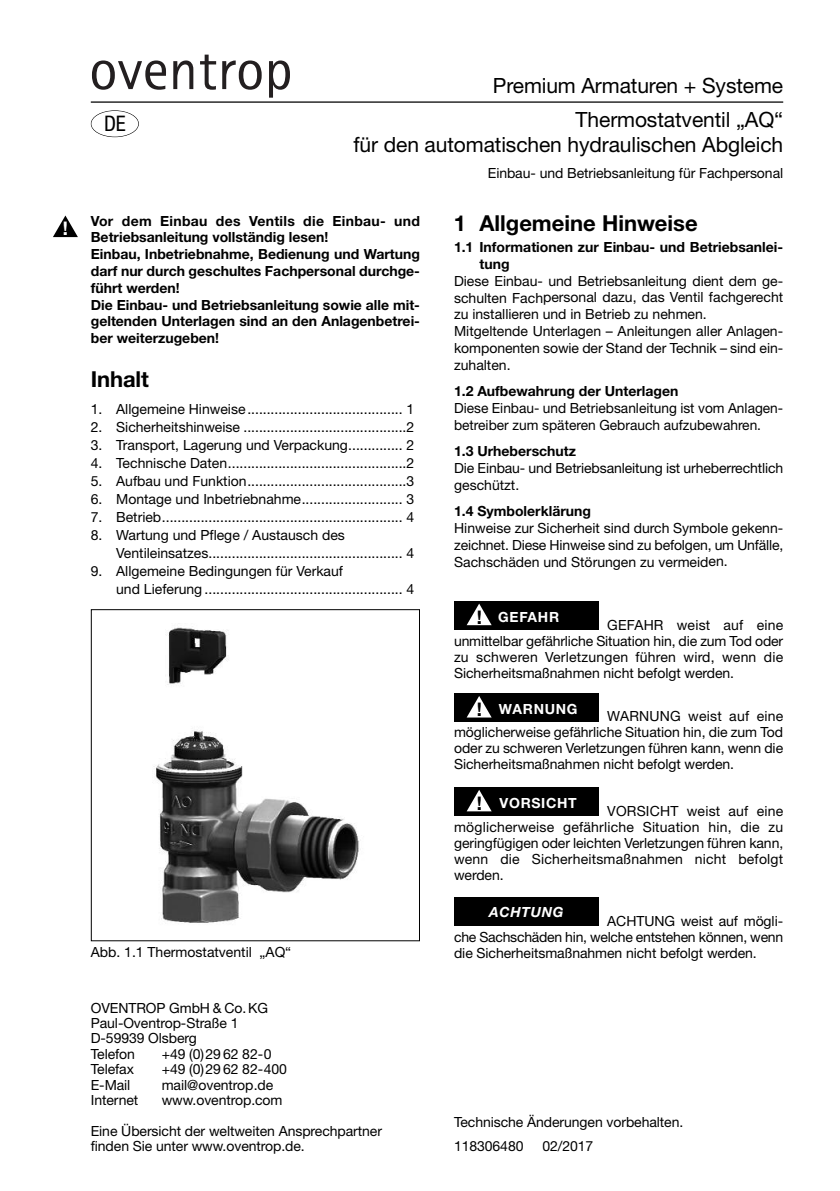
<style>
.page{position:relative;width:840px;height:1191px;background:#fff}
.page>*{position:absolute;margin:0;border:0;box-sizing:border-box;transform-origin:0 0}
.t1{font:700 22px "Helvetica Neue";color:#000}
.t2{font:condensed 21.4px "Helvetica Neue";color:#000}
.t3{font:21px/33.8px "Helvetica Neue";letter-spacing:-.005em;color:#000;text-align:right}
.t4{font:700 18.8px "Helvetica Neue";color:#fff}
.t5{font:700 18.8px "Helvetica Neue";color:#000}
.t6{font:14px/16px "Helvetica Neue";color:#000}
.t7{font:700 14px/16.8px "Helvetica Neue";color:#000}
.t8{font:700 14px "Helvetica Neue";letter-spacing:.05em;color:#fff}
.t9{font:italic 700 14px "Helvetica Neue";letter-spacing:.05em;color:#fff}
.s1{font-size:18.8px;color:#000}
</style>
<div class="page">
<div style="left:91px;top:110px;width:48px;height:27px;border:1px solid #000;border-radius:50%"></div>
<img style="left:153px;top:627px;width:206px;height:296px">
<div style="left:91px;top:609px;width:329px;height:332px;border:1px solid #000"></div>
<svg style="left:53px;top:215px;width:25px;height:22px"></svg>
<div style="left:454px;top:601px;width:144px;height:28px;background:#000"></div>
<div style="left:454px;top:897px;width:144px;height:29px;background:#000"></div>
<svg style="left:466px;top:603px;width:25px;height:22px"></svg>
<div style="left:454px;top:693px;width:144px;height:29px;background:#000"></div>
<svg style="left:467px;top:696px;width:24px;height:21px"></svg>
<div style="left:454px;top:787px;width:144px;height:28px;background:#000"></div>
<svg style="left:467px;top:790px;width:24px;height:21px"></svg>
<svg style="left:92px;top:55px;width:198px;height:43px"></svg>
<hr style="left:91px;top:101px;width:691px;height:2px;background:#000">
<h3 class="t4" style="left:63px;top:222px;width:7px">!</h3>
<h2 class="t2" style="left:104px;top:116px;width:23px">DE</h2>
<h3 class="t3" style="left:492px;top:71px;width:292px">Premium Armaturen + Systeme<br>Thermostatventil „AQ“</h3>
<h3 class="t3" style="left:353px;top:130px;width:431px">für den automatischen hydraulischen Abgleich</h3>
<p class="t6" style="left:487px;top:166px;width:297px">Einbau- und Betriebsanleitung für Fachpersonal</p>
<p class="t7" style="left:91px;top:213px;width:330px">Vor dem Einbau des Ventils die Einbau- und Betriebsanleitung vollständig lesen!<br>Einbau, Inbetriebnahme, Bedienung und Wartung darf nur durch geschultes Fachpersonal durchge&shy;führt werden!<br>Die Einbau- und Betriebsanleitung sowie alle mit&shy;geltenden Unterlagen sind an den Anlagenbetrei&shy;ber weiterzugeben!</p>
<h1 class="t1" style="left:91px;top:371px;width:60px">Inhalt</h1>
<p class="t6" style="left:91px;top:402px;width:325px">1. Allgemeine Hinweise........................................ 1</p>
<p class="t6" style="left:91px;top:420px;width:325px">2. Sicherheitshinweise ..........................................2</p>
<p class="t6" style="left:91px;top:438px;width:325px">3. Transport, Lagerung und Verpackung.............. 2</p>
<p class="t6" style="left:91px;top:456px;width:325px">4. Technische Daten..............................................2</p>
<p class="t6" style="left:91px;top:474px;width:325px">5. Aufbau und Funktion.........................................3</p>
<p class="t6" style="left:91px;top:492px;width:325px">6. Montage und Inbetriebnahme.......................... 3</p>
<p class="t6" style="left:91px;top:510px;width:325px">7. Betrieb.............................................................. 4</p>
<p class="t6" style="left:116px;top:527px;width:299px;line-height:18px;text-indent:-25px">8. Wartung und Pflege / Austausch des<br>Ventileinsatzes.................................................. 4</p>
<p class="t6" style="left:116px;top:563px;width:299px;line-height:18px;text-indent:-25px">9. Allgemeine Bedingungen für Verkauf<br>und Lieferung ................................................... 4</p>
<p class="t6" style="left:91px;top:945px;width:202px">Abb. 1.1 Thermostatventil „AQ“</p>
<p class="t6" style="left:91px;top:1001px;width:179px;line-height:15.4px">OVENTROP GmbH &amp; Co.KG<br>Paul-Oventrop-Straße 1<br>D-59939 Olsberg<br>Telefon</p>
<p class="t6" style="left:162px;top:1047px;width:111px">+49 (0)29 62 82-0</p>
<p class="t6" style="left:91px;top:1062px;width:45px">Telefax</p>
<p class="t6" style="left:162px;top:1062px;width:127px">+49 (0)29 62 82-400</p>
<p class="t6" style="left:91px;top:1078px;width:41px">E-Mail</p>
<p class="t6" style="left:162px;top:1078px;width:113px">mail@oventrop.de</p>
<p class="t6" style="left:91px;top:1093px;width:49px">Internet</p>
<p class="t6" style="left:91px;top:1086px;width:292px;line-height:30.8px;text-indent:71px">www.oventrop.com<br>Eine Übersicht der weltweiten Ansprechpartner</p>
<p class="t6" style="left:91px;top:1139px;width:215px">finden Sie unter www.oventrop.de.</p>
<h1 class="t1" style="left:453px;top:216px;width:245px">1 Allgemeine Hinweise</h1>
<p class="t7" style="left:479px;top:240px;width:305px;text-indent:-26px">1.1 Informationen zur Einbau- und Betriebsanlei&shy;tung</p>
<p class="t6" style="left:454px;top:274px;width:330px;line-height:16.8px">Diese Einbau- und Betriebsanleitung dient dem ge&shy;schulten Fachpersonal dazu, das Ventil fachgerecht zu installieren und in Betrieb zu nehmen.<br>Mitgeltende Unterlagen – Anleitungen aller Anlagen&shy;komponenten sowie der Stand der Technik – sind ein&shy;zuhalten.</p>
<p class="t7" style="left:454px;top:384px;width:226px">1.2 Aufbewahrung der Unterlagen</p>
<p class="t6" style="left:454px;top:401px;width:330px;line-height:16.8px">Diese Einbau- und Betriebsanleitung ist vom Anlagen&shy;betreiber zum späteren Gebrauch aufzubewahren.</p>
<p class="t7" style="left:454px;top:444px;width:123px">1.3 Urheberschutz</p>
<p class="t6" style="left:454px;top:461px;width:330px;line-height:16.8px">Die Einbau- und Betriebsanleitung ist urheberrechtlich geschützt.</p>
<p class="t7" style="left:454px;top:504px;width:138px">1.4 Symbolerklärung</p>
<p class="t6" style="left:454px;top:521px;width:330px;line-height:16.8px;text-align:justify">Hinweise zur Sicherheit sind durch Symbole gekenn&shy;zeichnet. Diese Hinweise sind zu befolgen, um Unfälle, Sachschäden und Störungen zu vermeiden.</p>
<h3 class="t5" style="left:476px;top:610px;width:7px">!</h3>
<p class="t8" style="left:498px;top:612px;width:62px">GEFAHR</p>
<p class="t6" style="left:454px;top:618px;width:330px;text-align:justify;text-indent:153px">GEFAHR weist auf eine unmittelbar gefährliche Situation hin, die zum Tod oder zu schweren Verletzungen führen wird, wenn die Sicherheitsmaßnahmen nicht befolgt werden.</p>
<p class="t6" style="left:454px;top:710px;width:330px;text-align:justify;text-indent:153px">WARNUNG weist auf eine möglicherweise gefährliche Situation hin, die zum Tod oder zu schweren Verletzungen führen kann, wenn die Sicherheitsmaßnahmen nicht befolgt werden.</p>
<p class="t8" style="left:476px;top:704px;width:102px"><span class="s1">!</span> WARNUNG</p>
<p class="t8" style="left:476px;top:798px;width:101px"><span class="s1">!</span> VORSICHT</p>
<p class="t6" style="left:454px;top:804px;width:330px;text-align:justify;text-indent:153px">VORSICHT weist auf eine möglicherweise gefährliche Situation hin, die zu geringfügigen oder leichten Verletzungen führen kann, wenn die Sicherheitsmaßnahmen nicht befolgt werden.</p>
<p class="t9" style="left:489px;top:907px;width:76px">ACHTUNG</p>
<p class="t6" style="left:454px;top:914px;width:330px;text-align:justify;text-indent:153px">ACHTUNG weist auf mögli&shy;che Sachschäden hin, welche entstehen können, wenn die Sicherheitsmaßnahmen nicht befolgt werden.</p>
<p class="t6" style="left:454px;top:1111px;width:231px;line-height:24px">Technische Änderungen vorbehalten.<br>118306480</p>
<p class="t6" style="left:542px;top:1139px;width:52px">02/2017</p>
</div>
